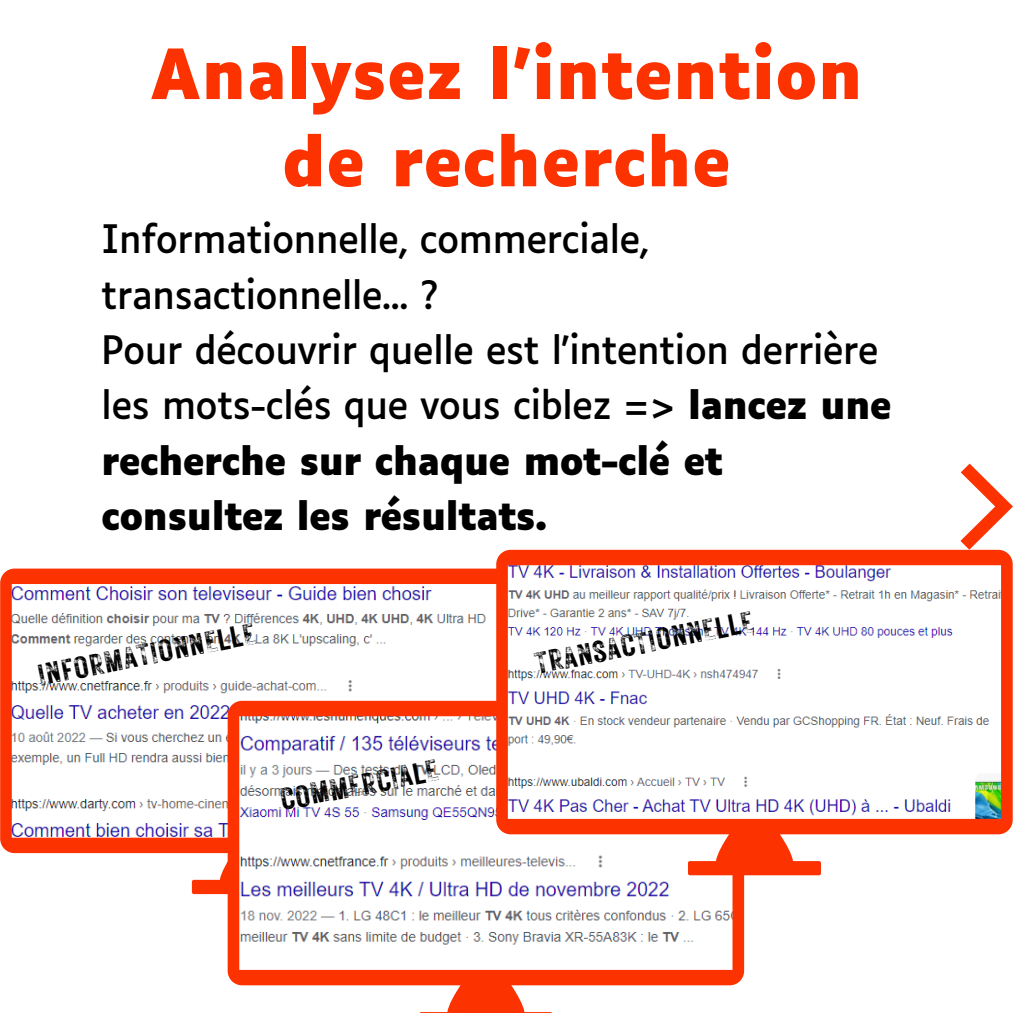
<style>
.page{position:relative;width:1013px;height:1013px;background:#fff}
.page>*{position:absolute;margin:0;border:0;box-sizing:border-box;transform-origin:0 0}
.t1{font:700 66.25px/87.2px "Luciole";color:#fc3201;text-align:center}
.t2{font:37.5px/55.2px "Luciole";letter-spacing:-.025em;color:#000}
.t3{font:30px "Rustic Printed Stamp";color:#000}
.s1{font-weight:700}
</style>
<div class="page">
<svg style="left:960px;top:463px;width:52px;height:86px"></svg>
<svg style="left:0;top:568px;width:496px;height:326px"></svg>
<svg style="left:228px;top:700px;width:516px;height:312px"></svg>
<svg style="left:496px;top:550px;width:516px;height:325px"></svg>
<h1 class="t1" style="left:150px;top:37px;width:714px">Analysez l'intention de recherche</h1>
<p class="t2" style="left:101px;top:215px;width:792px">Informationnelle, commerciale, transactionnelle... ?<br>Pour découvrir quelle est l'intention derrière les mots-clés que vous ciblez =&gt; <span class="s1">lancez une recherche sur chaque mot-clé et consultez les résultats.</span></p>
<p class="t3" style="left:34px;top:655px;width:223px;rotate:-11deg">INFORMATIONNELLE</p>
<p class="t3" style="left:276px;top:780px;width:162px;rotate:-11deg">COMMERCIALE</p>
<p class="t3" style="left:531px;top:644px;width:223px;rotate:-11deg">TRANSACTIONNELLE</p>
</div>
